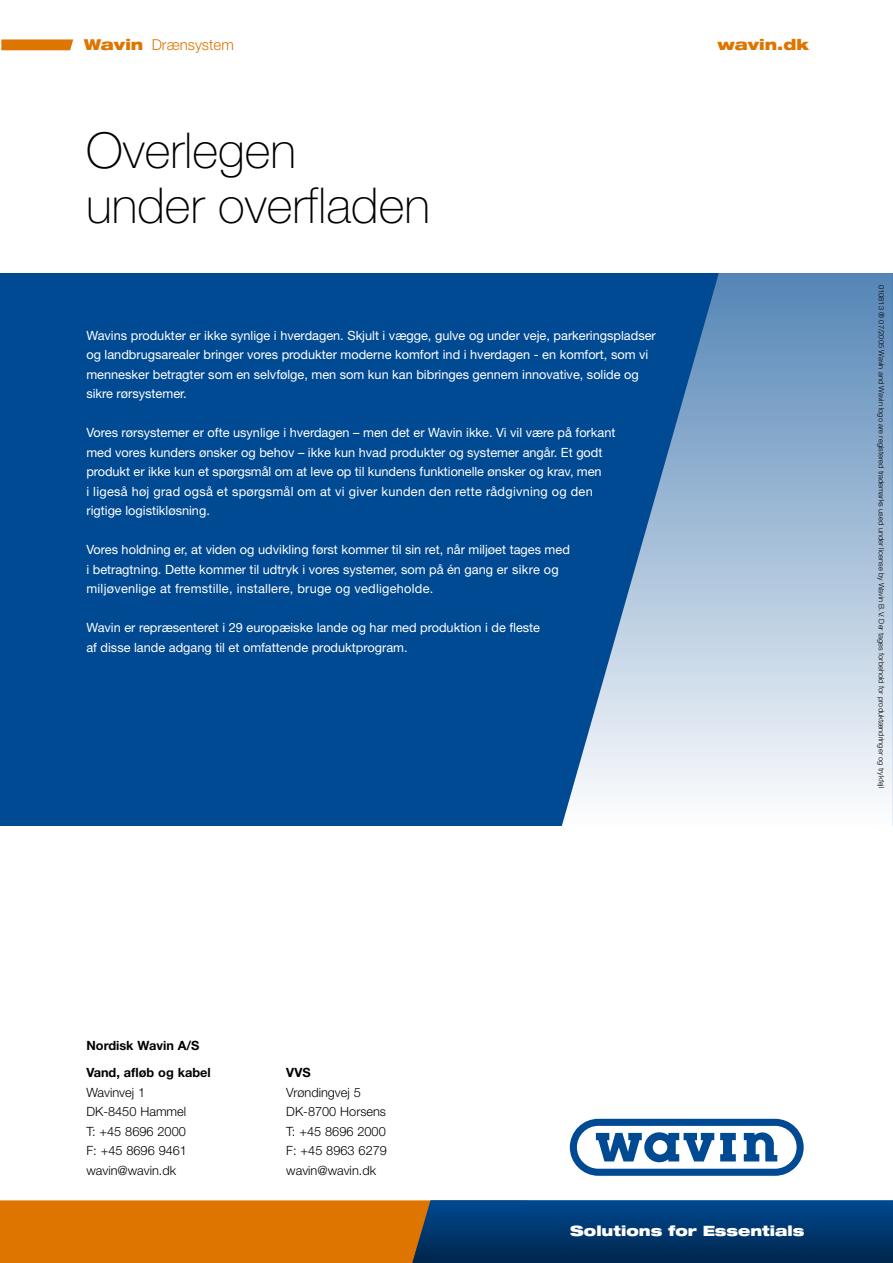
<style>
.page{position:relative;width:893px;height:1263px;background:#fff}
.page>*{position:absolute;margin:0;border:0;box-sizing:border-box;transform-origin:0 0}
.t1{font:100 49.5px/55.5px "Helvetica Neue";color:#000}
.t2{font:300 15px "Helvetica Neue";color:#dd7500}
.t3{font:900 expanded 15px "Helvetica Neue";color:#dd7500}
.t4{font:900 expanded 14.25px "Helvetica Neue";color:#fff}
.t5{font:12.75px/19.5px "Helvetica Neue";color:#fff}
.t6{font:300 12.75px/19.5px "Helvetica Neue";color:#000}
.t7{font:700 12.75px/27px "Helvetica Neue";color:#000}
.t8{font:300 7.5px "Helvetica Neue";color:#000}
.s1{font-weight:900;font-stretch:expanded}
</style>
<div class="page">
<svg style="left:0;top:1200px;width:893px;height:63px;background:#68553b"></svg>
<div style="left:0;top:273px;width:893px;height:553px;background:#004a93"></div>
<svg style="left:561px;top:273px;width:332px;height:553px"></svg>
<svg style="left:1px;top:39px;width:72px;height:11px"></svg>
<svg style="left:570px;top:1119px;width:234px;height:57px"></svg>
<p class="t2" style="left:84px;top:36px;width:151px"><span class="s1">Wavin</span> Drænsystem</p>
<p class="t3" style="left:717px;top:35px;width:93px">wavin.dk</p>
<h1 class="t1" style="left:86px;top:122px;width:346px">Overlegen<br>under overfladen</h1>
<p class="t5" style="left:86px;top:325px;width:571px">Wavins produkter er ikke synlige i hverdagen. Skjult i vægge, gulve og under veje, parkeringspladser og landbrugsarealer bringer vores produkter moderne komfort ind i hverdagen - en komfort, som vi mennesker betragter som en selvfølge, men som kun kan bibringes gennem innovative, solide og sikre rørsystemer.</p>
<p class="t5" style="left:86px;top:423px;width:530px">Vores rørsystemer er ofte usynlige i hverdagen – men det er Wavin ikke. Vi vil være på forkant med vores kunders ønsker og behov – ikke kun hvad produkter og systemer angår. Et godt produkt er ikke kun et spørgsmål om at leve op til kundens funktionelle ønsker og krav, men<br>i ligeså høj grad også et spørgsmål om at vi giver kunden den rette rådgivning og den rigtige logistikløsning.</p>
<p class="t5" style="left:86px;top:540px;width:485px">Vores holdning er, at viden og udvikling først kommer til sin ret, når miljøet tages med i betragtning. Dette kommer til udtryk i vores systemer, som på én gang er sikre og miljøvenlige at fremstille, installere, bruge og vedligeholde.</p>
<p class="t5" style="left:86px;top:618px;width:455px">Wavin er repræsenteret i 29 europæiske lande og har med produktion i de fleste af disse lande adgang til et omfattende produktprogram.</p>
<p class="t8" style="left:886px;top:285px;width:505px;rotate:90deg">010813 ® 07/2005 Wavin and Wavin logo are registered trademarks used under license by Wavin B.V. Der tages forbehold for produktændringer og trykfejl</p>
<p class="t7" style="left:86px;top:1032px;width:126px">Nordisk Wavin A/S<br>Vand, afløb og kabel</p>
<p class="t6" style="left:86px;top:1082px;width:102px">Wavinvej 1<br>DK-8450 Hammel<br>T: +45 8696 2000<br>F: +45 8696 9461 wavin@wavin.dk</p>
<p class="t7" style="left:286px;top:1059px;width:26px">VVS</p>
<p class="t6" style="left:286px;top:1082px;width:102px">Vrøndingvej 5<br>DK-8700 Horsens<br>T: +45 8696 2000<br>F: +45 8963 6279 wavin@wavin.dk</p>
<p class="t4" style="left:570px;top:1221px;width:236px">Solutions for Essentials</p>
</div>
